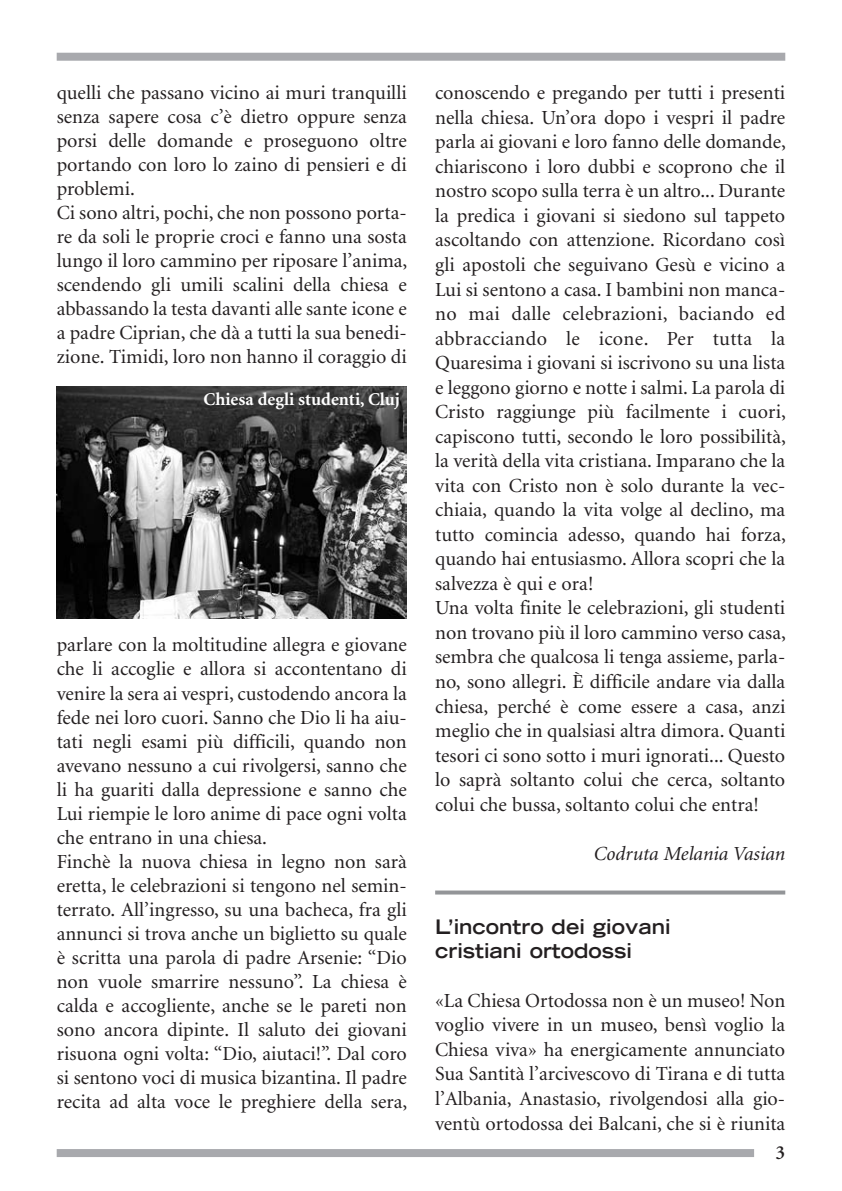
<style>
.page{position:relative;width:842px;height:1191px;background:#fff}
.page>*{position:absolute;margin:0;border:0;box-sizing:border-box;transform-origin:0 0}
.t1{font:20px/24.6px "Minion";color:#231f20}
.t2{font:700 expanded 20px/24.6px "Trade Gothic LH";color:#231f20}
.t3{font:italic 20px "Minion";color:#231f20}
.t4{font:600 20px "Minion";color:#231f20}
.t5{font:700 18px "Minion";color:#fff}
</style>
<div class="page">
<svg style="left:435px;top:890px;width:350px;height:4px"></svg>
<div style="left:57px;top:53px;width:728px;height:8px;background:#a8a9ad"></div>
<div style="left:57px;top:1149px;width:697px;height:8px;background:#a8a9ad"></div>
<img style="left:57px;top:387px;width:349px;height:232px">
<p class="t1" style="left:57px;top:82px;width:352px;line-height:24px">quelli che passano vicino ai muri tranquilli senza sapere cosa c’è dietro oppure senza porsi delle domande e proseguono oltre portando con loro lo zaino di pensieri e di problemi.<br>Ci sono altri, pochi, che non possono porta&shy;re da soli le proprie croci e fanno una sosta lungo il loro cammino per riposare l’anima, scendendo gli umili scalini della chiesa e abbassando la testa davanti alle sante icone e a padre Ciprian, che dà a tutti la sua benedi&shy;zione. Timidi, loro non hanno il coraggio di</p>
<p class="t5" style="left:204px;top:392px;width:198px">Chiesa degli studenti, Cluj</p>
<p class="t1" style="left:57px;top:634px;width:352px;line-height:24px">parlare con la moltitudine allegra e giovane che li accoglie e allora si accontentano di venire la sera ai vespri, custodendo ancora la fede nei loro cuori. Sanno che Dio li ha aiu&shy;tati negli esami più difficili, quando non avevano nessuno a cui rivolgersi, sanno che li ha guariti dalla depressione e sanno che Lui riempie le loro anime di pace ogni volta che entrano in una chiesa.<br>Finchè la nuova chiesa in legno non sarà eretta, le celebrazioni si tengono nel semin&shy;terrato. All’ingresso, su una bacheca, fra gli annunci si trova anche un biglietto su quale è scritta una parola di padre Arsenie: “Dio non vuole smarrire nessuno”. La chiesa è calda e accogliente, anche se le pareti non sono ancora dipinte. Il saluto dei giovani risuona ogni volta: “Dio, aiutaci!”. Dal coro si sentono voci di musica bizantina. Il padre recita ad alta voce le preghiere della sera,</p>
<p class="t1" style="left:435px;top:82px;width:352px">conoscendo e pregando per tutti i presenti nella chiesa. Un’ora dopo i vespri il padre parla ai giovani e loro fanno delle domande, chiariscono i loro dubbi e scoprono che il nostro scopo sulla terra è un altro... Durante la predica i giovani si siedono sul tappeto ascoltando con attenzione. Ricordano così gli apostoli che seguivano Gesù e vicino a Lui si sentono a casa. I bambini non manca&shy;no mai dalle celebrazioni, baciando ed abbracciando le icone. Per tutta la Quaresima i giovani si iscrivono su una lista e leggono giorno e notte i salmi. La parola di Cristo raggiunge più facilmente i cuori, capiscono tutti, secondo le loro possibilità, la verità della vita cristiana. Imparano che la vita con Cristo non è solo durante la vec&shy;chiaia, quando la vita volge al declino, ma tutto comincia adesso, quando hai forza, quando hai entusiasmo. Allora scopri che la salvezza è qui e ora!<br>Una volta finite le celebrazioni, gli studenti non trovano più il loro cammino verso casa, sembra che qualcosa li tenga assieme, parla&shy;no, sono allegri. È difficile andare via dalla chiesa, perché è come essere a casa, anzi meglio che in qualsiasi altra dimora. Quanti tesori ci sono sotto i muri ignorati... Questo lo saprà soltanto colui che cerca, soltanto colui che bussa, soltanto colui che entra!</p>
<p class="t3" style="left:594px;top:845px;width:193px">Codruta Melania Vasian</p>
<p class="t2" style="left:435px;top:916px;width:237px">L’incontro dei giovani cristiani ortodossi</p>
<p class="t1" style="left:435px;top:989px;width:352px;text-align:justify">«La Chiesa Ortodossa non è un museo! Non voglio vivere in un museo, bensì voglio la Chiesa viva» ha energicamente annunciato Sua Santità l’arcivescovo di Tirana e di tutta l’Albania, Anastasio, rivolgendosi alla gio&shy;ventù ortodossa dei Balcani, che si è riunita</p>
<p class="t4" style="left:775px;top:1144px;width:11px">3</p>
</div>
